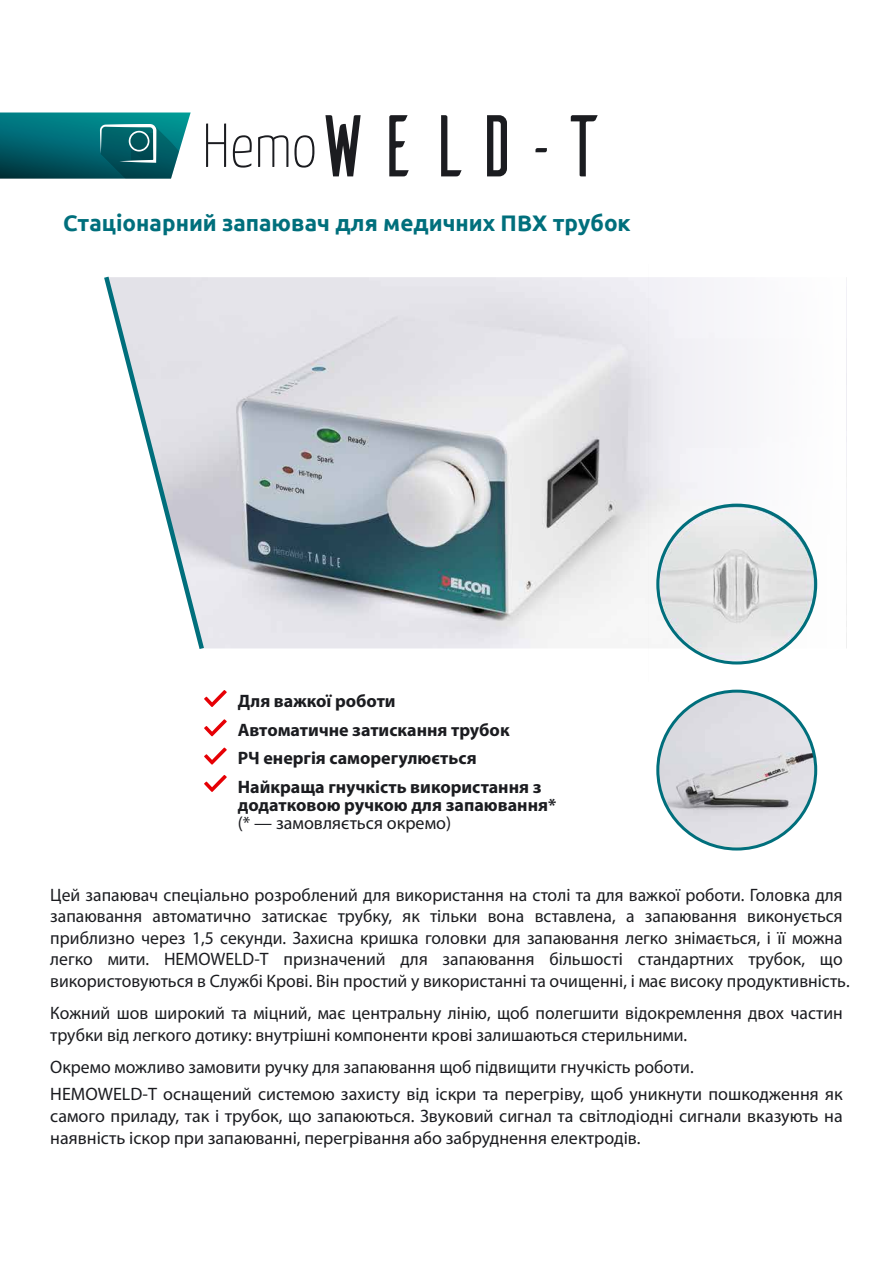
<style>
.page{position:relative;width:893px;height:1263px;background:#fff}
.page>*{position:absolute;margin:0;border:0;box-sizing:border-box;transform-origin:0 0}
.t1{font:87.45px "Ailerons";color:#1b1c20}
.t2{font:700 22.5px "Ubuntu";color:#006f7c}
.t3{font:18px/21.6px "Myriad Pro";color:#1b1c20}
.t4{font:700 18px/28.5px "Myriad Pro";color:#1b1c20}
</style>
<div class="page">
<img style="left:207px;top:277px;width:640px;height:371px">
<svg style="left:104px;top:276px;width:103px;height:373px"></svg>
<svg style="left:206px;top:124px;width:108px;height:44px"></svg>
<svg style="left:204px;top:690px;width:23px;height:17px"></svg>
<svg style="left:204px;top:719px;width:23px;height:17px"></svg>
<svg style="left:204px;top:747px;width:23px;height:18px"></svg>
<svg style="left:204px;top:775px;width:23px;height:17px"></svg>
<svg style="left:0;top:112px;width:191px;height:67px;background:#19747b"></svg>
<img style="left:649px;top:277px;width:197px;height:388px">
<img style="left:658px;top:505px;width:158px;height:158px;border-radius:79px">
<div style="left:656px;top:504px;width:161px;height:160px;border:3px solid #006f7c;border-radius:50%"></div>
<img style="left:658px;top:691px;width:158px;height:157px">
<div style="left:656px;top:690px;width:161px;height:160px;border:3px solid #006f7c;border-radius:50%"></div>
<h1 class="t1" style="left:316px;top:104px;width:293px">WELD-T</h1>
<p class="t2" style="left:63px;top:209px;width:569px">Стаціонарний запаювач для медичних ПВХ трубок</p>
<p class="t4" style="left:238px;top:686px;width:305px">Для важкої роботи<br>Автоматичне затискання трубок<br>РЧ енергія саморегулюється<br>Найкраща гнучкість використання з</p>
<p class="t4" style="left:238px;top:790px;width:320px">додатковою ручкою для запаювання*</p>
<p class="t3" style="left:238px;top:811px;width:215px">(* — замовляється окремо)</p>
<p class="t3" style="left:50px;top:883px;width:801px">Цей запаювач спеціально розроблений для використання на столі та для важкої роботи. Головка для запаювання автоматично затискає трубку, як тільки вона вставлена, а запаювання виконується приблизно через 1,5 секунди. Захисна кришка головки для запаювання легко знімається, і її можна легко мити. HEMOWELD-Т призначений для запаювання більшості стандартних трубок, що використовуються в Службі Крові. Він простий у використанні та очищенні, і має високу продуктивність.</p>
<p class="t3" style="left:50px;top:1002px;width:794px">Кожний шов широкий та міцний, має центральну лінію, щоб полегшити відокремлення двох частин трубки від легкого дотику: внутрішні компоненти крові залишаються стерильними.</p>
<p class="t3" style="left:50px;top:1052px;width:794px;line-height:27.6px">Окремо можливо замовити ручку для запаювання щоб підвищити гнучкість роботи.<br>HEMOWELD-Т оснащений системою захисту від іскри та перегріву, щоб уникнути пошкодження як</p>
<p class="t3" style="left:50px;top:1105px;width:794px">самого приладу, так і трубок, що запаюються. Звуковий сигнал та світлодіодні сигнали вказують на наявність іскор при запаюванні, перегрівання або забруднення електродів.</p>
</div>
